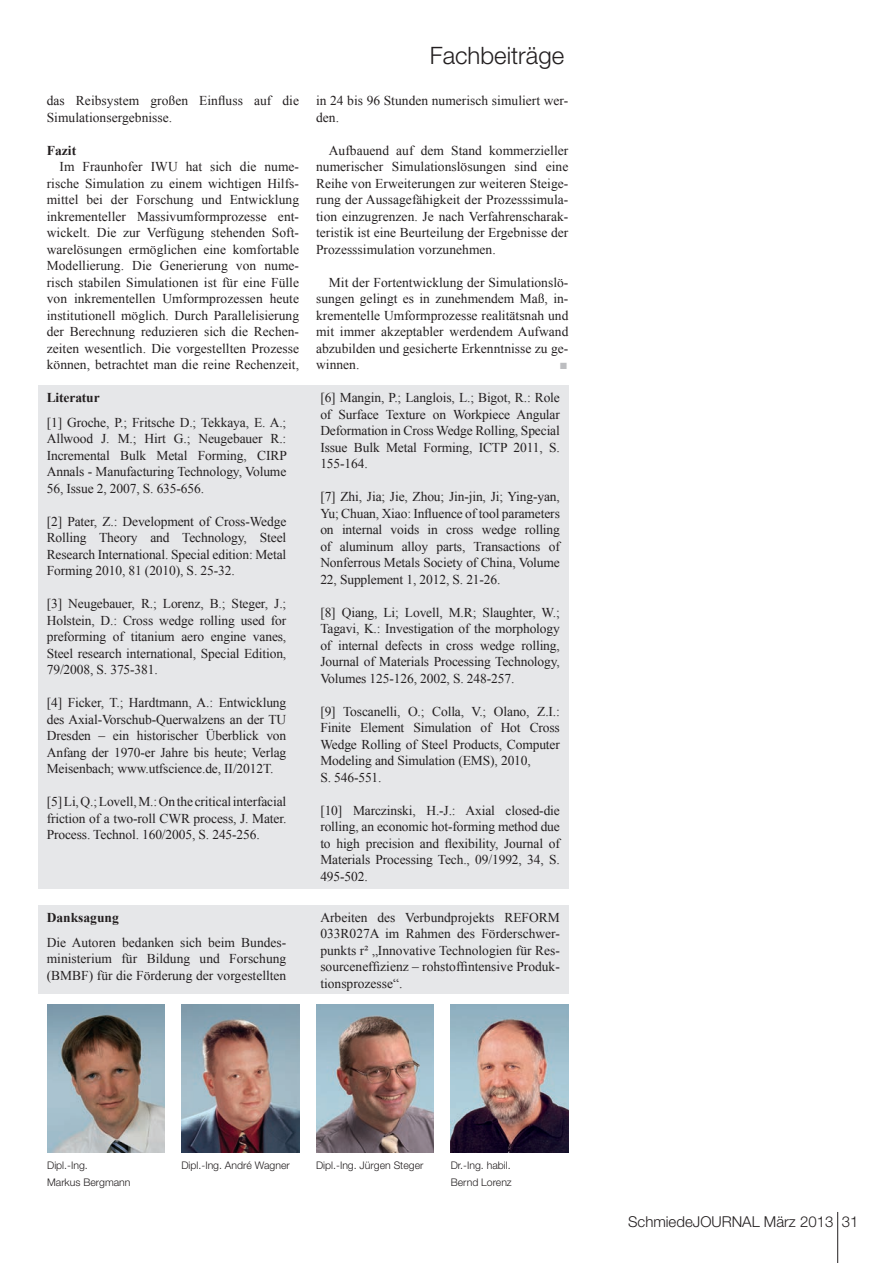
<style>
.page{position:relative;width:893px;height:1263px;background:#fff}
.page>*{position:absolute;margin:0;border:0;box-sizing:border-box;transform-origin:0 0}
.Kapitelüberschrift_l{font:300 24px "Helvetica Neue";color:#231f20}
.t1{font:300 15px "Helvetica Neue";color:#231f20}
.Kastentext{font:13.5px/16.5px "Times New Roman";letter-spacing:-.01em;color:#231f20;text-align:justify}
.Fließtext{font:13.5px/16.5px "Times New Roman";letter-spacing:.005em;color:#231f20;text-align:justify}
.Überschrift_Kastente{font:700 13.5px "Times New Roman";color:#231f20}
.Überschrift_Fließtex{font:700 13.5px "Times New Roman";letter-spacing:.005em;color:#231f20}
.Bildunterschrift{font:300 10.5px "Helvetica Neue";color:#231f20}
.Fließtext-2{font:9px "Zapf Dingbats ITC";color:#bcbdc0}
</style>
<div class="page">
<hr style="left:837px;top:1212px;width:1px;height:51px;background:#231f20">
<div style="left:38px;top:386px;width:530px;height:503px;background:#e6e7e9"></div>
<div style="left:38px;top:905px;width:530px;height:89px;background:#e6e7e9"></div>
<img style="left:47px;top:1004px;width:118px;height:149px">
<img style="left:181px;top:1004px;width:118px;height:149px">
<img style="left:316px;top:1004px;width:118px;height:149px">
<img style="left:451px;top:1004px;width:117px;height:149px">
<p class="Fließtext" style="left:47px;top:92px;width:254px">das Reibsystem großen Einfluss auf die<br>Simulationsergebnisse.</p>
<p class="Überschrift_Fließtex" style="left:47px;top:141px;width:31px">Fazit</p>
<p class="Fließtext" style="left:47px;top:158px;width:254px;text-indent:13px">Im Fraunhofer IWU hat sich die nume&shy;rische Simulation zu einem wichtigen Hilfs&shy;mittel bei der Forschung und Entwicklung inkrementeller Massivumformprozesse ent&shy;wickelt. Die zur Verfügung stehenden Soft&shy;warelösungen ermöglichen eine komfortable Modellierung. Die Generierung von nume&shy;risch stabilen Simulationen ist für eine Fülle von inkrementellen Umformprozessen heute institutionell möglich. Durch Parallelisierung der Berechnung reduzieren sich die Rechen&shy;zeiten wesentlich. Die vorgestellten Prozesse können, betrachtet man die reine Rechenzeit,</p>
<p class="Überschrift_Kastente" style="left:47px;top:388px;width:54px">Literatur</p>
<p class="Kastentext" style="left:47px;top:414px;width:242px">[1] Groche, P.; Fritsche D.; Tekkaya, E. A.; Allwood J. M.; Hirt G.; Neugebauer R.:<br>Incremental Bulk Metal Forming, CIRP Annals - Manufacturing Technology, Volume 56, Issue 2, 2007, S. 635-656.</p>
<p class="Kastentext" style="left:47px;top:513px;width:241px">[2] Pater, Z.: Development of Cross-Wedge Rolling Theory and Technology, Steel Research International. Special edition: Metal Forming 2010, 81 (2010), S. 25-32.</p>
<p class="Kastentext" style="left:47px;top:595px;width:241px">[3] Neugebauer, R.; Lorenz, B.; Steger, J.; Holstein, D.: Cross wedge rolling used for preforming of titanium aero engine vanes, Steel research international, Special Edition, 79/2008, S. 375-381.</p>
<p class="Kastentext" style="left:47px;top:694px;width:241px">[4] Ficker, T.; Hardtmann, A.: Entwicklung des Axial-Vorschub-Querwalzens an der TU Dresden – ein historischer Überblick von Anfang der 1970-er Jahre bis heute; Verlag Meisenbach; www.utfscience.de, II/2012T.</p>
<p class="Kastentext" style="left:47px;top:793px;width:241px">[5] Li, Q.; Lovell, M.: On the critical interfacial friction of a two-roll CWR process, J. Mater.<br>Process. Technol. 160/2005, S. 245-256.</p>
<p class="Überschrift_Kastente" style="left:47px;top:908px;width:74px">Danksagung</p>
<p class="Kastentext" style="left:47px;top:934px;width:241px">Die Autoren bedanken sich beim Bundes&shy;ministerium für Bildung und Forschung (BMBF) für die Förderung der vorgestellten</p>
<p class="Kapitelüberschrift_l" style="left:430px;top:41px;width:136px">Fachbeiträge</p>
<p class="Fließtext" style="left:316px;top:92px;width:254px">in 24 bis 96 Stunden numerisch simuliert wer&shy;den.</p>
<p class="Fließtext" style="left:316px;top:142px;width:254px;text-indent:13px">Aufbauend auf dem Stand kommerzieller numerischer Simulationslösungen sind eine Reihe von Erweiterungen zur weiteren Steige&shy;rung der Aussagefähigkeit der Prozesssimula&shy;tion einzugrenzen. Je nach Verfahrenscharak&shy;teristik ist eine Beurteilung der Ergebnisse der Prozesssimulation vorzunehmen.</p>
<p class="Fließtext" style="left:316px;top:274px;width:254px;text-indent:13px">Mit der Fortentwicklung der Simulationslö&shy;sungen gelingt es in zunehmendem Maß, in&shy;krementelle Umformprozesse realitätsnah und mit immer akzeptabler werdendem Aufwand abzubilden und gesicherte Erkenntnisse zu ge&shy;winnen.</p>
<p class="Fließtext-2" style="left:560px;top:362px;width:8px">■</p>
<p class="Kastentext" style="left:320px;top:389px;width:241px">[6] Mangin, P.; Langlois, L.; Bigot, R.: Role of Surface Texture on Workpiece Angular Deformation in Cross Wedge Rolling, Special Issue Bulk Metal Forming, ICTP 2011, S.<br>155-164.</p>
<p class="Kastentext" style="left:320px;top:488px;width:241px">[7] Zhi, Jia; Jie, Zhou; Jin-jin, Ji; Ying-yan, Yu; Chuan, Xiao: Influence of tool parameters on internal voids in cross wedge rolling of aluminum alloy parts, Transactions of Nonferrous Metals Society of China, Volume 22, Supplement 1, 2012, S. 21-26.</p>
<p class="Kastentext" style="left:320px;top:604px;width:241px">[8] Qiang, Li; Lovell, M.R; Slaughter, W.; Tagavi, K.: Investigation of the morphology of internal defects in cross wedge rolling, Journal of Materials Processing Technology, Volumes 125-126, 2002, S. 248-257.</p>
<p class="Kastentext" style="left:320px;top:703px;width:241px">[9] Toscanelli, O.; Colla, V.; Olano, Z.I.:<br>Finite Element Simulation of Hot Cross Wedge Rolling of Steel Products, Computer Modeling and Simulation (EMS), 2010,</p>
<p class="Kastentext" style="left:320px;top:769px;width:63px">S. 546-551.</p>
<p class="Kastentext" style="left:320px;top:802px;width:241px">[10] Marczinski, H.-J.: Axial closed-die rolling, an economic hot-forming method due to high precision and flexibility, Journal of Materials Processing Tech., 09/1992, 34, S.<br>495-502.</p>
<p class="Kastentext" style="left:320px;top:909px;width:241px">Arbeiten des Verbundprojekts REFORM 033R027A im Rahmen des Förderschwer&shy;punkts r² „Innovative Technologien für Res&shy;sourceneffizienz – rohstoff-intensive Produk&shy;tionsprozesse“.</p>
<p class="Bildunterschrift" style="left:47px;top:1159px;width:42px">Dipl.-Ing.</p>
<p class="Bildunterschrift" style="left:47px;top:1176px;width:85px">Markus Bergmann</p>
<p class="Bildunterschrift" style="left:181px;top:1159px;width:110px">Dipl.-Ing. André Wagner</p>
<p class="Bildunterschrift" style="left:316px;top:1159px;width:109px">Dipl.-Ing. Jürgen Steger</p>
<p class="Bildunterschrift" style="left:451px;top:1159px;width:61px">Dr.-Ing. habil.</p>
<p class="Bildunterschrift" style="left:451px;top:1176px;width:63px">Bernd Lorenz</p>
<p class="t1" style="left:628px;top:1213px;width:232px">SchmiedeJOURNAL März 2013 31</p>
</div>
